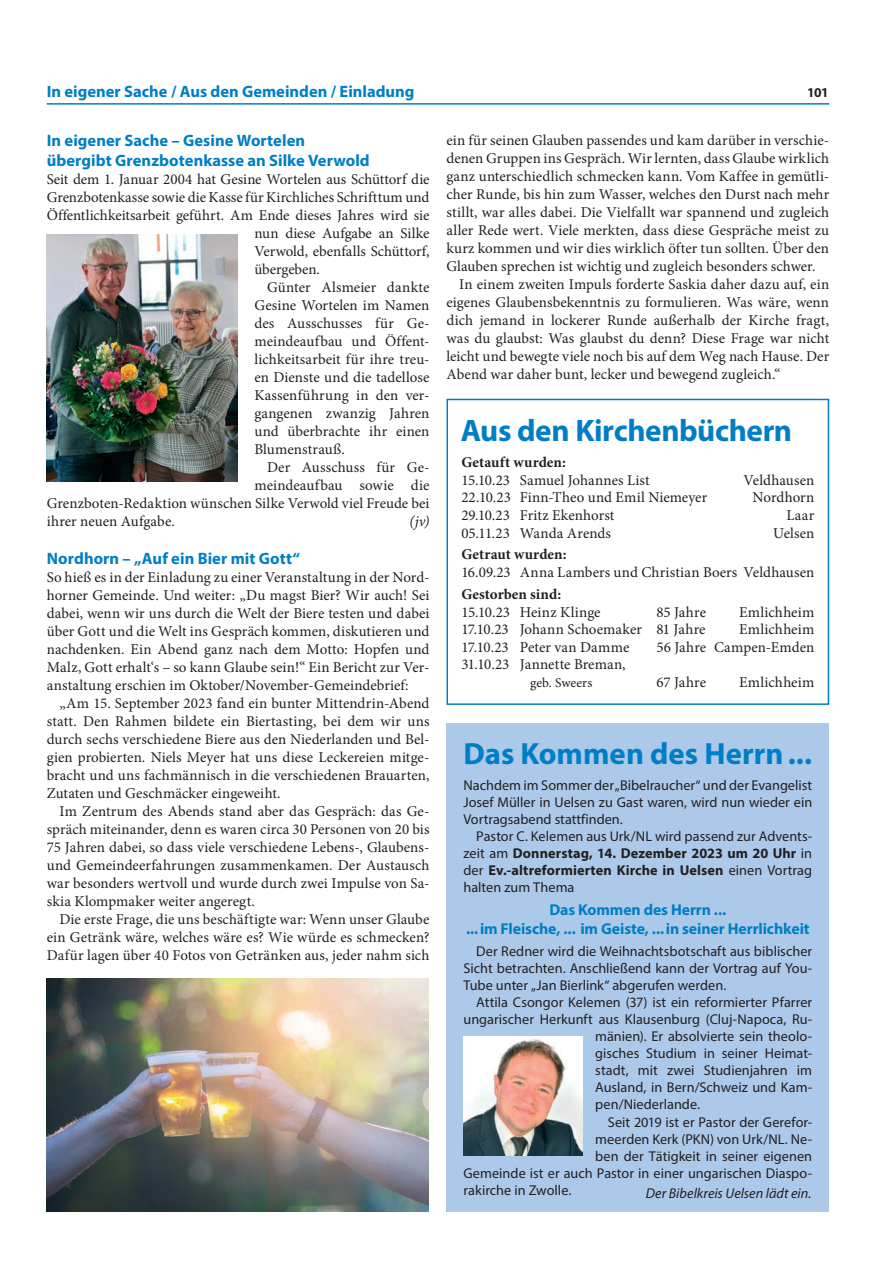
<style>
.page{position:relative;width:893px;height:1263px;background:#fff}
.page>*{position:absolute;margin:0;border:0;box-sizing:border-box;transform-origin:0 0}
.t1{font:700 31.2px "Myriad Pro";letter-spacing:-.015em;color:#007ec5}
.t2{font:700 30.75px "Myriad Pro";color:#007ec5}
.t3{font:700 16.5px/19.8px "Myriad Pro";color:#007ec5}
.t4{font:700 15.75px/18.9px "Myriad Pro";letter-spacing:-.005em;color:#007ec5;text-align:center}
.t5{font:15px/18px "Minion Pro";color:#231f20;text-align:justify}
.t6{font:700 15px "Minion Pro";letter-spacing:.005em;color:#231f20}
.t7{font:italic 15px "Minion Pro";color:#231f20}
.t8{font:14.25px/17.1px "Myriad Pro";color:#231f20;text-align:justify}
.t9{font:italic 14.25px "Myriad Pro";color:#231f20}
.t10{font:13.5px "Minion Pro";letter-spacing:.005em;color:#231f20}
.t11{font:700 13.5px "Myriad Pro";color:#231f20}
.s1{font-weight:700}
</style>
<div class="page">
<hr style="left:47px;top:103px;width:782px;height:2px;background:#007ec5">
<img style="left:47px;top:235px;width:190px;height:247px">
<img style="left:46px;top:978px;width:383px;height:234px">
<div style="left:446px;top:399px;width:383px;height:306px;border:2px solid #007ebe"></div>
<div style="left:446px;top:724px;width:383px;height:488px;background:#acc9e9"></div>
<img style="left:463px;top:1036px;width:119px;height:119px">
<p class="t3" style="left:47px;top:81px;width:369px">In eigener Sache / Aus den Gemeinden / Einladung</p>
<p class="t11" style="left:807px;top:83px;width:23px">101</p>
<p class="t3" style="left:47px;top:130px;width:325px">In eigener Sache – Gesine Wortelen übergibt Grenzbotenkasse an Silke Verwold</p>
<p class="t5" style="left:47px;top:170px;width:384px">Seit dem 1. Januar 2004 hat Gesine Wortelen aus Schüttorf die</p>
<p class="t5" style="left:47px;top:188px;width:384px">Grenzbotenkasse sowie die Kasse für Kirchliches Schrifttum und</p>
<p class="t5" style="left:47px;top:206px;width:384px">Öffentlichkeitsarbeit geführt. Am Ende dieses Jahres wird sie</p>
<p class="t5" style="left:254px;top:224px;width:177px">nun diese Aufgabe an Silke</p>
<p class="t5" style="left:254px;top:242px;width:177px">Verwold, ebenfalls Schüttorf,</p>
<p class="t5" style="left:254px;top:260px;width:67px">übergeben.</p>
<p class="t5" style="left:267px;top:278px;width:164px">Günter Alsmeier dankte</p>
<p class="t5" style="left:254px;top:296px;width:177px">Gesine Wortelen im Namen</p>
<p class="t5" style="left:254px;top:314px;width:177px">des Ausschusses für Ge-</p>
<p class="t5" style="left:254px;top:332px;width:177px">meindeaufbau und Öffent-</p>
<p class="t5" style="left:254px;top:350px;width:177px">lichkeitsarbeit für ihre treu-</p>
<p class="t5" style="left:254px;top:368px;width:177px">en Dienste und die tadellose</p>
<p class="t5" style="left:254px;top:386px;width:177px">Kassenführung in den ver-</p>
<p class="t5" style="left:254px;top:404px;width:177px">gangenen zwanzig Jahren</p>
<p class="t5" style="left:254px;top:422px;width:177px">und überbrachte ihr einen</p>
<p class="t5" style="left:254px;top:440px;width:92px">Blumenstrauß.</p>
<p class="t5" style="left:267px;top:458px;width:164px">Der Ausschuss für Ge-</p>
<p class="t5" style="left:254px;top:476px;width:177px">meindeaufbau sowie die</p>
<p class="t5" style="left:47px;top:494px;width:384px">Grenzboten-Redaktion wünschen Silke Verwold viel Freude bei</p>
<p class="t5" style="left:47px;top:512px;width:130px">ihrer neuen Aufgabe.</p>
<p class="t7" style="left:410px;top:511px;width:21px">(jv)</p>
<p class="t3" style="left:47px;top:548px;width:255px">Nordhorn – „Auf ein Bier mit Gott“</p>
<p class="t5" style="left:47px;top:568px;width:384px">So hieß es in der Einladung zu einer Veranstaltung in der Nord&shy;horner Gemeinde. Und weiter: „Du magst Bier? Wir auch! Sei dabei, wenn wir uns durch die Welt der Biere testen und dabei über Gott und die Welt ins Gespräch kommen, diskutieren und nachdenken. Ein Abend ganz nach dem Motto: Hopfen und Malz, Gott erhalt‘s – so kann Glaube sein!“ Ein Bericht zur Ver&shy;anstaltung erschien im Oktober/November-Gemeindebrief:</p>
<p class="t5" style="left:47px;top:694px;width:384px;text-indent:13px">„Am 15. September 2023 fand ein bunter Mittendrin-Abend statt. Den Rahmen bildete ein Biertasting, bei dem wir uns durch sechs verschiedene Biere aus den Niederlanden und Bel&shy;gien probierten. Niels Meyer hat uns diese Leckereien mitge&shy;bracht und uns fachmännisch in die verschiedenen Brauarten, Zutaten und Geschmäcker eingeweiht.</p>
<p class="t5" style="left:47px;top:802px;width:384px;text-indent:13px">Im Zentrum des Abends stand aber das Gespräch: das Ge&shy;spräch miteinander, denn es waren circa 30 Personen von 20 bis 75 Jahren dabei, so dass viele verschiedene Lebens-, Glaubens&shy;und Gemeindeerfahrungen zusammenkamen. Der Austausch war besonders wertvoll und wurde durch zwei Impulse von Sa&shy;skia Klompmaker weiter angeregt.</p>
<p class="t5" style="left:47px;top:910px;width:384px;text-indent:13px">Die erste Frage, die uns beschäftigte war: Wenn unser Glaube ein Getränk wäre, welches wäre es? Wie würde es schmecken?<br>Dafür lagen über 40 Fotos von Getränken aus, jeder nahm sich</p>
<p class="t5" style="left:446px;top:131px;width:384px">ein für seinen Glauben passendes und kam darüber in verschie-</p>
<p class="t5" style="left:446px;top:149px;width:384px">denen Gruppen ins Gespräch. Wir lernten, dass Glaube wirklich</p>
<p class="t5" style="left:446px;top:167px;width:384px">ganz unterschiedlich schmecken kann. Vom Kaffee in gemütli-</p>
<p class="t5" style="left:446px;top:185px;width:384px">cher Runde, bis hin zum Wasser, welches den Durst nach mehr</p>
<p class="t5" style="left:446px;top:203px;width:384px">stillt, war alles dabei. Die Vielfallt war spannend und zugleich</p>
<p class="t5" style="left:446px;top:221px;width:384px">aller Rede wert. Viele merkten, dass diese Gespräche meist zu</p>
<p class="t5" style="left:446px;top:239px;width:384px">kurz kommen und wir dies wirklich öfter tun sollten. Über den</p>
<p class="t5" style="left:446px;top:257px;width:371px">Glauben sprechen ist wichtig und zugleich besonders schwer.</p>
<p class="t5" style="left:459px;top:275px;width:371px">In einem zweiten Impuls forderte Saskia daher dazu auf, ein</p>
<p class="t5" style="left:446px;top:293px;width:384px">eigenes Glaubensbekenntnis zu formulieren. Was wäre, wenn</p>
<p class="t5" style="left:446px;top:311px;width:384px">dich jemand in lockerer Runde außerhalb der Kirche fragt,</p>
<p class="t5" style="left:446px;top:329px;width:384px">was du glaubst: Was glaubst du denn? Diese Frage war nicht</p>
<p class="t5" style="left:446px;top:347px;width:384px">leicht und bewegte viele noch bis auf dem Weg nach Hause. Der</p>
<p class="t5" style="left:446px;top:365px;width:335px">Abend war daher bunt, lecker und bewegend zugleich.“</p>
<h1 class="t1" style="left:461px;top:410px;width:333px">Aus den Kirchenbüchern</h1>
<p class="t6" style="left:461px;top:452px;width:106px">Getauft wurden:</p>
<p class="t5" style="left:461px;top:471px;width:190px">15.10.23 Samuel Johannes List</p>
<p class="t5" style="left:744px;top:471px;width:72px">Veldhausen</p>
<p class="t5" style="left:461px;top:489px;width:247px">22.10.23 Finn-Theo und Emil Niemeyer</p>
<p class="t5" style="left:753px;top:489px;width:63px">Nordhorn</p>
<p class="t5" style="left:461px;top:506px;width:155px">29.10.23 Fritz Ekenhorst</p>
<p class="t5" style="left:787px;top:506px;width:29px">Laar</p>
<p class="t5" style="left:461px;top:524px;width:151px">05.11.23 Wanda Arends</p>
<p class="t5" style="left:773px;top:524px;width:43px">Uelsen</p>
<p class="t6" style="left:461px;top:544px;width:107px">Getraut wurden:</p>
<p class="t5" style="left:461px;top:563px;width:354px">16.09.23 Anna Lambers und Christian Boers Veldhausen</p>
<p class="t6" style="left:461px;top:584px;width:101px">Gestorben sind:</p>
<p class="t5" style="left:461px;top:603px;width:141px">15.10.23 Heinz Klinge</p>
<p class="t5" style="left:656px;top:603px;width:51px">85 Jahre</p>
<p class="t5" style="left:739px;top:603px;width:77px">Emlichheim</p>
<p class="t5" style="left:461px;top:620px;width:246px">17.10.23 Johann Schoemaker 81 Jahre</p>
<p class="t5" style="left:739px;top:620px;width:77px">Emlichheim</p>
<p class="t5" style="left:461px;top:638px;width:169px">17.10.23 Peter van Damme</p>
<p class="t5" style="left:656px;top:638px;width:159px">56 Jahre Campen-Emden</p>
<p class="t5" style="left:461px;top:656px;width:166px">31.10.23 Jannette Breman,</p>
<p class="t10" style="left:530px;top:674px;width:64px">geb. Sweers</p>
<p class="t5" style="left:656px;top:673px;width:51px">67 Jahre</p>
<p class="t5" style="left:739px;top:673px;width:77px">Emlichheim</p>
<h2 class="t2" style="left:463px;top:733px;width:350px">Das Kommen des Herrn...</h2>
<p class="t8" style="left:463px;top:776px;width:350px">Nachdem im Sommer der „Bibelraucher“ und der Evangelist Josef Müller in Uelsen zu Gast waren, wird nun wieder ein Vortragsabend stattfinden.</p>
<p class="t8" style="left:463px;top:827px;width:350px;text-indent:13px">Pastor C. Kelemen aus Urk/NL wird passend zur Advents&shy;zeit am <span class="s1">Donnerstag, 14. Dezember 2023 um 20 Uhr</span> in der <span class="s1">Ev.-altreformierten Kirche in Uelsen</span> einen Vortrag halten zum Thema</p>
<p class="t4" style="left:466px;top:900px;width:345px">Das Kommen des Herrn ...<br>...im Fleische, ... im Geiste, ...in seiner Herrlichkeit</p>
<p class="t8" style="left:463px;top:942px;width:350px;text-indent:13px">Der Redner wird die Weihnachtsbotschaft aus biblischer Sicht betrachten. Anschließend kann der Vortrag auf You-Tube unter „Jan Bierlink“ abgerufen werden.</p>
<p class="t8" style="left:476px;top:993px;width:337px">Attila Csongor Kelemen (37) ist ein reformierter Pfarrer</p>
<p class="t8" style="left:463px;top:1010px;width:350px">ungarischer Herkunft aus Klausenburg (Cluj-Napoca, Ru-</p>
<p class="t8" style="left:595px;top:1027px;width:218px">mänien). Er absolvierte sein theolo-</p>
<p class="t8" style="left:595px;top:1044px;width:218px">gisches Studium in seiner Heimat-</p>
<p class="t8" style="left:595px;top:1062px;width:218px">stadt, mit zwei Studienjahren im</p>
<p class="t8" style="left:595px;top:1079px;width:218px">Ausland, in Bern/Schweiz und Kam-</p>
<p class="t8" style="left:595px;top:1096px;width:106px">pen/Niederlande.</p>
<p class="t8" style="left:608px;top:1113px;width:206px">Seit 2019 ist er Pastor der Gerefor-</p>
<p class="t8" style="left:595px;top:1130px;width:218px">meerden Kerk (PKN) von Urk/NL. Ne-</p>
<p class="t8" style="left:595px;top:1147px;width:218px">ben der Tätigkeit in seiner eigenen</p>
<p class="t8" style="left:463px;top:1164px;width:350px">Gemeinde ist er auch Pastor in einer ungarischen Diaspo-</p>
<p class="t8" style="left:463px;top:1181px;width:109px">rakirche in Zwolle.</p>
<p class="t9" style="left:646px;top:1184px;width:167px">Der Bibelkreis Uelsen lädt ein.</p>
</div>
